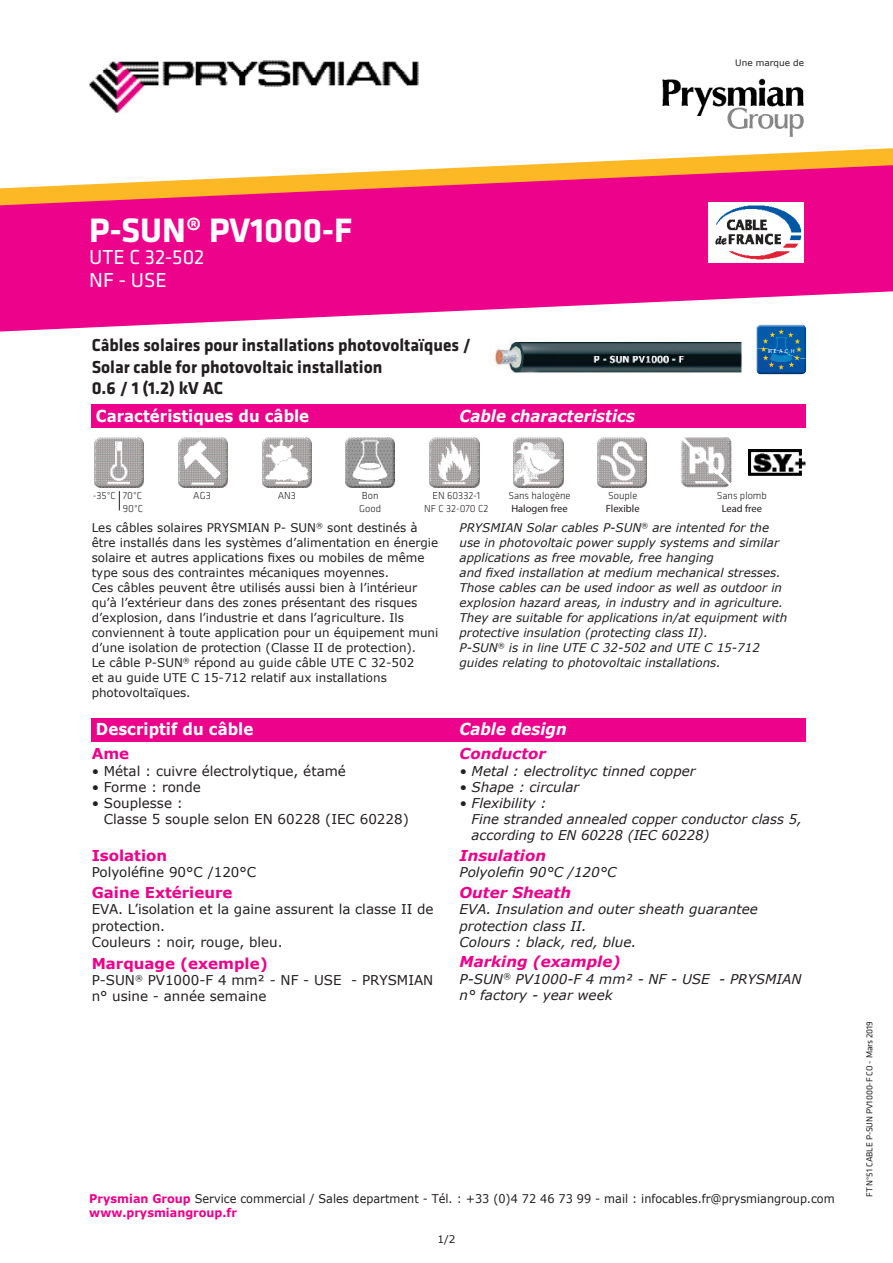
<style>
.page{position:relative;width:893px;height:1263px;background:#fff}
.page>*{position:absolute;margin:0;border:0;box-sizing:border-box;transform-origin:0 0}
.t1{font:700 35.1px "Klavika";color:#fff}
.t2{font:21px "Klavika";color:#fff}
.t3{font:700 18px "Klavika";color:#231f20}
.t4{font:700 16.5px "Verdana";color:#fff;scale:.91 1}
.t5{font:italic 700 16.5px "Verdana";color:#fff;scale:.91 1}
.t6{font:italic 700 15px "Verdana";color:#ed028c}
.t7{font:700 15px "Verdana";color:#ed028c}
.t8{font:italic 13.5px/16.2px "Verdana";color:#231f20}
.t9{font:13.5px/16.2px "Verdana";color:#231f20}
.t10{font:12px/15px "Verdana";color:#231f20}
.t11{font:italic 12px/15px "Verdana";color:#231f20}
.t12{font:12px "Verdana";color:#231f20;scale:.94 1}
.t13{font:700 12px "Verdana";color:#ed028c;scale:.94 1}
.t14{font:300 10.5px/12.6px "Klavika";color:#231f20;text-align:center}
.t15{font:10.5px "Myriad Pro";color:#231f20}
.t16{font:10.5px "Verdana";color:#231f20}
.t17{font:9px "Klavika";color:#231f20}
.t18{font:8.85px "Verdana";color:#231f20}
.t19{font:5.85px "Myriad Pro";letter-spacing:.42em;color:#fff}
.s1{font-weight:700;color:#ed028c}
</style>
<div class="page">
<svg style="left:520px;top:148px;width:373px;height:17px"></svg>
<img style="left:89px;top:60px;width:330px;height:53px">
<img style="left:662px;top:78px;width:142px;height:60px">
<svg style="left:0;top:165px;width:893px;height:166px;fill:#ed028c"></svg>
<img style="left:708px;top:203px;width:96px;height:59px">
<img style="left:494px;top:341px;width:249px;height:32px">
<div style="left:92px;top:718px;width:714px;height:23px;background:#ed028c"></div>
<div style="left:92px;top:404px;width:714px;height:24px;background:#ed028c"></div>
<img style="left:430px;top:438px;width:49px;height:49px">
<img style="left:345px;top:438px;width:50px;height:49px">
<img style="left:262px;top:438px;width:50px;height:49px">
<img style="left:513px;top:438px;width:50px;height:49px">
<img style="left:597px;top:438px;width:50px;height:49px">
<img style="left:680px;top:438px;width:52px;height:49px">
<img style="left:748px;top:450px;width:57px;height:26px">
<div style="left:754px;top:324px;width:52px;height:49px;background:#fff;opacity:.75"></div>
<div style="left:754px;top:325px;width:52px;height:51px;background:#231f20;opacity:.5"></div>
<svg style="left:756px;top:325px;width:50px;height:45px;background:#1b67a4"></svg>
<img style="left:178px;top:438px;width:50px;height:49px">
<img style="left:94px;top:438px;width:50px;height:49px">
<svg style="left:119px;top:491px;width:1px;height:19px"></svg>
<p class="t18" style="left:735px;top:57px;width:70px">Une marque de</p>
<p class="t1" style="left:89px;top:205px;width:265px">P-SUN® PV1000-F</p>
<p class="t2" style="left:89px;top:246px;width:117px">UTE C 32-502</p>
<p class="t2" style="left:89px;top:269px;width:79px">NF - USE</p>
<p class="t3" style="left:92px;top:332px;width:381px">Câbles solaires pour installations photovoltaïques /</p>
<p class="t3" style="left:92px;top:354px;width:292px">Solar cable for photovoltaic installation</p>
<p class="t3" style="left:92px;top:375px;width:133px">0.6 / 1 (1.2) kV AC</p>
<p class="t4" style="left:96px;top:404px;width:236px">Caractéristiques du câble</p>
<p class="t5" style="left:459px;top:404px;width:194px">Cable characteristics</p>
<p class="t14" style="left:93px;top:489px;width:25px">-35°C</p>
<p class="t14" style="left:123px;top:489px;width:21px">70°C</p>
<p class="t14" style="left:123px;top:502px;width:22px">90°C</p>
<p class="t14" style="left:193px;top:489px;width:19px">AG3</p>
<p class="t14" style="left:278px;top:489px;width:20px">AN3</p>
<p class="t14" style="left:362px;top:489px;width:18px">Bon</p>
<p class="t14" style="left:359px;top:502px;width:23px">Good</p>
<p class="t14" style="left:424px;top:489px;width:66px">EN 60332-1<br>NF C 32-070 C2</p>
<p class="t14" style="left:508px;top:489px;width:64px">Sans halogène</p>
<p class="t15" style="left:511px;top:501px;width:58px">Halogen free</p>
<p class="t14" style="left:608px;top:489px;width:31px">Souple</p>
<p class="t15" style="left:606px;top:501px;width:35px">Flexible</p>
<p class="t19" style="left:768px;top:347px;width:28px">REACH</p>
<p class="t14" style="left:717px;top:489px;width:52px">Sans plomb</p>
<p class="t15" style="left:722px;top:501px;width:42px">Lead free</p>
<p class="t10" style="left:92px;top:520px;width:348px">Les câbles solaires PRYSMIAN P- SUN<sup>®</sup> sont destinés à être installés dans les systèmes d’alimentation en énergie solaire et autres applications fixes ou mobiles de même type sous des contraintes mécaniques moyennes.</p>
<p class="t10" style="left:92px;top:580px;width:348px">Ces câbles peuvent être utilisés aussi bien à l’intérieur qu’à l’extérieur dans des zones présentant des risques d’explosion, dans l’industrie et dans l’agriculture. Ils conviennent à toute application pour un équipement muni d’une isolation de protection (Classe II de protection).</p>
<p class="t10" style="left:92px;top:655px;width:324px">Le câble P-SUN<sup>®</sup> répond au guide câble UTE C 32-502 et au guide UTE C 15-712 relatif aux installations photovoltaïques.</p>
<p class="t11" style="left:459px;top:520px;width:321px">PRYSMIAN Solar cables P-SUN<sup>®</sup> are intented for the use in photovoltaic power supply systems and similar applications as free movable, free hanging</p>
<p class="t11" style="left:459px;top:565px;width:323px">and fixed installation at medium mechanical stresses.</p>
<p class="t11" style="left:459px;top:580px;width:325px">Those cables can be used indoor as well as outdoor in explosion hazard areas, in industry and in agriculture.</p>
<p class="t11" style="left:459px;top:610px;width:329px">They are suitable for applications in/at equipment with protective insulation (protecting class II).</p>
<p class="t11" style="left:459px;top:640px;width:302px">P-SUN<sup>®</sup> is in line UTE C 32-502 and UTE C 15-712 guides relating to photovoltaic installations.</p>
<p class="t4" style="left:96px;top:718px;width:174px">Descriptif du câble</p>
<p class="t5" style="left:459px;top:718px;width:119px">Cable design</p>
<p class="t7" style="left:92px;top:743px;width:39px">Ame</p>
<p class="t9" style="left:92px;top:762px;width:256px">• Métal : cuivre électrolytique, étamé</p>
<p class="t9" style="left:92px;top:779px;width:111px">• Forme : ronde</p>
<p class="t9" style="left:104px;top:795px;width:307px;text-indent:-12px">• Souplesse :<br>Classe 5 souple selon EN 60228 (IEC 60228)</p>
<p class="t7" style="left:92px;top:845px;width:77px">Isolation</p>
<p class="t9" style="left:92px;top:864px;width:166px">Polyoléfine 90°C /120°C</p>
<p class="t7" style="left:92px;top:882px;width:142px">Gaine Extérieure</p>
<p class="t9" style="left:92px;top:901px;width:343px">EVA. L’isolation et la gaine assurent la classe II de protection.</p>
<p class="t9" style="left:92px;top:933px;width:193px">Couleurs : noir, rouge, bleu.</p>
<p class="t7" style="left:92px;top:953px;width:178px">Marquage (exemple)</p>
<p class="t9" style="left:92px;top:972px;width:343px">P-SUN<sup>®</sup> PV1000-F 4 mm² - NF - USE - PRYSMIAN n° usine - année semaine</p>
<p class="t6" style="left:459px;top:743px;width:88px">Conductor</p>
<p class="t8" style="left:459px;top:762px;width:238px">• Metal : electrolityc tinned copper</p>
<p class="t8" style="left:459px;top:779px;width:121px">• Shape : circular</p>
<p class="t8" style="left:472px;top:795px;width:332px;text-indent:-12px">• Flexibility :<br>Fine stranded annealed copper conductor class 5, according to EN 60228 (IEC 60228)</p>
<p class="t6" style="left:459px;top:845px;width:88px">Insulation</p>
<p class="t8" style="left:459px;top:864px;width:158px">Polyolefin 90°C /120°C</p>
<p class="t6" style="left:459px;top:882px;width:113px">Outer Sheath</p>
<p class="t8" style="left:459px;top:901px;width:300px">EVA. Insulation and outer sheath guarantee protection class II.</p>
<p class="t8" style="left:459px;top:933px;width:178px">Colours : black, red, blue.</p>
<p class="t6" style="left:459px;top:951px;width:162px">Marking (example)</p>
<p class="t8" style="left:459px;top:970px;width:343px">P-SUN<sup>®</sup> PV1000-F 4 mm² - NF - USE - PRYSMIAN n° factory - year week</p>
<p class="t12" style="left:89px;top:1190px;width:795px"><span class="s1">Prysmian Group</span> Service commercial / Sales department - Tél. : +33 (0)4 72 46 73 99 - mail : infocables.fr@prysmiangroup.com</p>
<p class="t13" style="left:89px;top:1204px;width:159px">www.prysmiangroup.fr</p>
<p class="t16" style="left:437px;top:1232px;width:20px">1/2</p>
<p class="t17" style="left:865px;top:1197px;width:178px;rotate:-90deg">FT N°51 CABLE P-SUN PV1000-F CO - Mars 2019</p>
</div>
